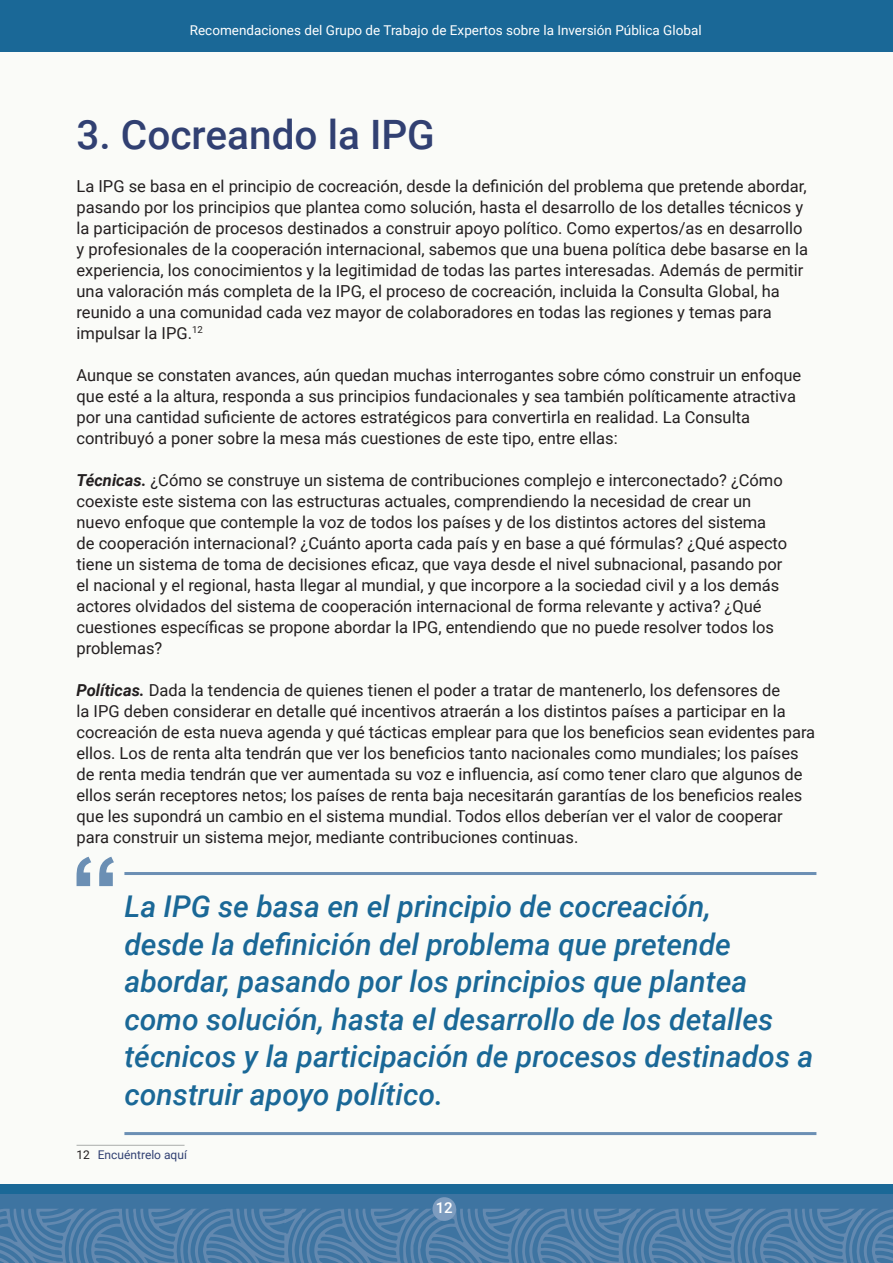
<style>
.page{position:relative;width:893px;height:1263px;background:#fafbf8}
.page>*{position:absolute;margin:0;border:0;box-sizing:border-box;transform-origin:0 0}
.t1{font:500 40.5px "Roboto";color:#314072}
.t2{font:italic 500 30px/37.5px "Roboto";color:#1a6897}
.t3{font:16.5px/21px "Roboto";color:#231f20}
.t4{font:500 15px "Roboto";color:#fff}
.t5{font:13.5px "Roboto";color:#fff}
.t6{font:12px "Roboto";color:#314072}
.s1{font-weight:700;font-style:italic}
.s2{color:#231f20}
</style>
<div class="page">
<div style="left:0;top:1184px;width:893px;height:79px;background:#1a6897"></div>
<div style="left:0;top:1194px;width:893px;height:69px;background:#3e74a1"></div>
<svg style="left:0;top:1209px;width:893px;height:54px"></svg>
<div style="left:0;top:0;width:893px;height:52px;background:#1a6897"></div>
<div style="left:432px;top:1197px;width:24px;height:24px;background:#7d9cbf;border-radius:50%"></div>
<hr style="left:77px;top:1145px;width:108px;height:1px;background:#b3b5b3">
<hr style="left:124px;top:1132px;width:692px;height:3px;background:#6b8fb4">
<hr style="left:124px;top:872px;width:692px;height:3px;background:#6b8fb4">
<svg style="left:77px;top:857px;width:37px;height:29px"></svg>
<p class="t5" style="left:190px;top:21px;width:513px">Recomendaciones del Grupo de Trabajo de Expertos sobre la Inversión Pública Global</p>
<h1 class="t1" style="left:77px;top:107px;width:360px">3. Cocreando la IPG</h1>
<p class="t3" style="left:77px;top:175px;width:733px">La IPG se basa en el principio de cocreación, desde la definición del problema que pretende abordar, pasando por los principios que plantea como solución, hasta el desarrollo de los detalles técnicos y la participación de procesos destinados a construir apoyo político. Como expertos/as en desarrollo y profesionales de la cooperación internacional, sabemos que una buena política debe basarse en la experiencia, los conocimientos y la legitimidad de todas las partes interesadas. Además de permitir una valoración más completa de la IPG, el proceso de cocreación, incluida la Consulta Global, ha reunido a una comunidad cada vez mayor de colaboradores en todas las regiones y temas para impulsar la IPG.<sup>12</sup></p>
<p class="t3" style="left:77px;top:364px;width:726px">Aunque se constaten avances, aún quedan muchas interrogantes sobre cómo construir un enfoque que esté a la altura, responda a sus principios fundacionales y sea también políticamente atractiva por una cantidad suficiente de actores estratégicos para convertirla en realidad. La Consulta contribuyó a poner sobre la mesa más cuestiones de este tipo, entre ellas:</p>
<p class="t3" style="left:77px;top:469px;width:712px"><span class="s1">Técnicas.</span> ¿Cómo se construye un sistema de contribuciones complejo e interconectado? ¿Cómo coexiste este sistema con las estructuras actuales, comprendiendo la necesidad de crear un nuevo enfoque que contemple la voz de todos los países y de los distintos actores del sistema de cooperación internacional? ¿Cuánto aporta cada país y en base a qué fórmulas? ¿Qué aspecto tiene un sistema de toma de decisiones eficaz, que vaya desde el nivel subnacional, pasando por el nacional y el regional, hasta llegar al mundial, y que incorpore a la sociedad civil y a los demás actores olvidados del sistema de cooperación internacional de forma relevante y activa? ¿Qué cuestiones específicas se propone abordar la IPG, entendiendo que no puede resolver todos los problemas?</p>
<p class="t3" style="left:77px;top:679px;width:740px"><span class="s1">Políticas.</span> Dada la tendencia de quienes tienen el poder a tratar de mantenerlo, los defensores de<br>la IPG deben considerar en detalle qué incentivos atraerán a los distintos países a participar en la cocreación de esta nueva agenda y qué tácticas emplear para que los beneficios sean evidentes para ellos. Los de renta alta tendrán que ver los beneficios tanto nacionales como mundiales; los países de renta media tendrán que ver aumentada su voz e influencia, así como tener claro que algunos de ellos serán receptores netos; los países de renta baja necesitarán garantías de los beneficios reales que les supondrá un cambio en el sistema mundial. Todos ellos deberían ver el valor de cooperar para construir un sistema mejor, mediante contribuciones continuas.</p>
<p class="t2" style="left:124px;top:887px;width:690px">La IPG se basa en el principio de cocreación,<br>desde la definición del problema que pretende abordar, pasando por los principios que plantea como solución, hasta el desarrollo de los detalles técnicos y la participación de procesos destinados a construir apoyo político.</p>
<p class="t6" style="left:77px;top:1146px;width:112px"><span class="s2">12</span> Encuéntrelo aquí</p>
<p class="t4" style="left:436px;top:1197px;width:19px">12</p>
</div>
